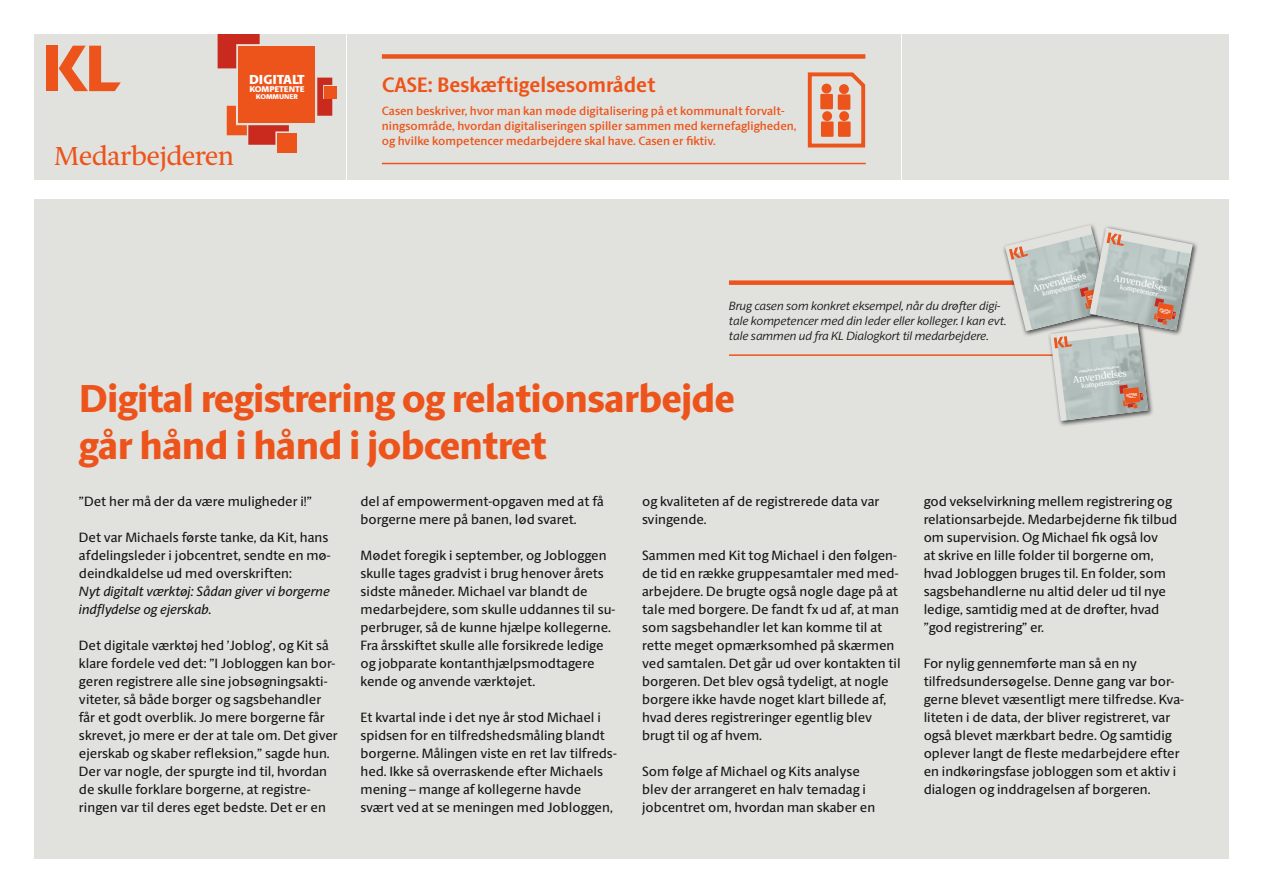
<style>
.page{position:relative;width:1263px;height:893px;background:#fff}
.page>*{position:absolute;margin:0;border:0;box-sizing:border-box;transform-origin:0 0}
.t1{font:800 39px/47px "ID Sans";letter-spacing:-.02em;color:#ed541b}
.t2{font:26.1px "ID Serif";letter-spacing:-.02em;color:#ed541b}
.t3{font:700 21px "ID Sans";color:#ed541b}
.t4{font:13.5px/18px "ID Sans";color:#131413}
.t5{font:italic 13.5px/18px "ID Sans";color:#131413}
.t6{font:800 13.2px "ID Sans";color:#fff}
.t7{font:600 12px/15px "ID Sans";color:#ed541b}
.t8{font:italic 300 12px/15px "ID Sans";color:#131413}
.t9{font:9.6px "ID Serif";color:#fff}
.t10{font:800 8.4px "ID Sans";color:#fff}
.t11{font:800 7.05px "ID Sans";color:#fff}
.t12{font:6.45px "ID Serif";color:#fff}
.t13{font:700 3px "ID Serif";color:#fff}
.t14{font:800 2.55px "ID Sans";color:#fff}
.t15{font:800 1.65px "ID Sans";color:#fff}
</style>
<div class="page">
<div style="left:34px;top:34px;width:311px;height:145px;background:#e1e2de"></div>
<div style="left:46px;top:46px;width:12px;height:45px;background:#ed541b"></div>
<svg style="left:59px;top:46px;width:62px;height:45px"></svg>
<svg style="left:218px;top:34px;width:42px;height:34px"></svg>
<svg style="left:227px;top:106px;width:62px;height:39px"></svg>
<div style="left:277px;top:133px;width:20px;height:20px;background:#ed541b"></div>
<svg style="left:317px;top:78px;width:15px;height:38px"></svg>
<div style="left:238px;top:46px;width:77px;height:77px;background:#ed541b"></div>
<div style="left:324px;top:86px;width:12px;height:12px;background:#ed541b"></div>
<div style="left:903px;top:34px;width:326px;height:145px;background:#e1e2de"></div>
<div style="left:347px;top:34px;width:554px;height:145px;background:#e1e2de"></div>
<hr style="left:382px;top:163px;width:484px;height:1px;background:#ed541b">
<div style="left:382px;top:54px;width:483px;height:5px;background:#ed541b"></div>
<div style="left:34px;top:200px;width:1195px;height:659px;background:#e1e2de"></div>
<svg style="left:807px;top:72px;width:59px;height:76px"></svg>
<div style="left:838px;top:121px;width:13px;height:16px;background:#ed541b"></div>
<div style="left:839px;top:111px;width:10px;height:10px;background:#ed541b;border-radius:50%"></div>
<div style="left:820px;top:94px;width:13px;height:15px;background:#ed541b"></div>
<div style="left:821px;top:84px;width:10px;height:10px;background:#ed541b;border-radius:50%"></div>
<div style="left:838px;top:94px;width:12px;height:16px;background:#ed541b"></div>
<div style="left:839px;top:84px;width:10px;height:10px;background:#ed541b;border-radius:50%"></div>
<div style="left:821px;top:121px;width:13px;height:16px;background:#ed541b"></div>
<div style="left:822px;top:111px;width:10px;height:10px;background:#ed541b;border-radius:50%"></div>
<hr style="left:729px;top:354px;width:348px;height:2px;background:#ed541b">
<div style="left:729px;top:280px;width:350px;height:5px;background:#ed541b"></div>
<div style="left:1002px;top:222px;width:115px;height:115px;background:#e1e2de"></div>
<div style="left:1047px;top:321px;width:107px;height:106px;background:#131413;opacity:.75"></div>
<div style="left:1087px;top:225px;width:111px;height:111px;background:#131413;opacity:.75"></div>
<svg style="left:1005px;top:225px;width:188px;height:196px"></svg>
<p class="t6" style="left:249px;top:72px;width:57px">DIGITALT</p>
<p class="t10" style="left:249px;top:84px;width:57px">KOMPETENTE</p>
<p class="t11" style="left:256px;top:93px;width:44px">KOMMUNER</p>
<p class="t2" style="left:54px;top:140px;width:181px">Medarbejderen</p>
<p class="t3" style="left:382px;top:72px;width:275px">CASE: Beskæftigelsesområdet</p>
<p class="t7" style="left:382px;top:104px;width:416px">Casen beskriver, hvor man kan møde digitalisering på et kommunalt forvalt&shy;ningsområde, hvordan digitaliseringen spiller sammen med kernefagligheden, og hvilke kompetencer medarbejdere skal have. Casen er fiktiv.</p>
<p class="t8" style="left:729px;top:299px;width:279px">Brug casen som konkret eksempel, når du drøfter digi&shy;tale kompetencer med din leder eller kolleger. I kan evt. tale sammen ud fra KL Dialogkort til medarbejdere.</p>
<p class="t13" style="left:1037px;top:278px;width:43px;rotate:-14deg">Dialogkort til medarbejderen</p>
<p class="t9" style="left:1031px;top:283px;width:56px;rotate:-14deg">Anvendelses</p>
<p class="t12" style="left:1041px;top:290px;width:41px;rotate:-14deg">kompetencer</p>
<p class="t14" style="left:1088px;top:296px;width:12px;rotate:-14deg">DIGITALT</p>
<p class="t13" style="left:1122px;top:270px;width:43px;rotate:11deg">Dialogkort til medarbejderen</p>
<p class="t14" style="left:1160px;top:308px;width:12px;rotate:11deg">DIGITALT</p>
<p class="t15" style="left:1160px;top:310px;width:12px;rotate:11deg">KOMPETENTE</p>
<p class="t9" style="left:1115px;top:272px;width:56px;rotate:11deg">Anvendelses</p>
<p class="t12" style="left:1120px;top:283px;width:41px;rotate:11deg">kompetencer</p>
<p class="t1" style="left:79px;top:375px;width:658px">Digital registrering og relationsarbejde går hånd i hånd i jobcentret</p>
<p class="t4" style="left:79px;top:493px;width:234px">”Det her må der da være muligheder i!”</p>
<p class="t4" style="left:79px;top:529px;width:253px">Det var Michaels første tanke, da Kit, hans afdelingsleder i jobcentret, sendte en mø&shy;deindkaldelse ud med overskriften:</p>
<p class="t5" style="left:79px;top:583px;width:252px">Nyt digitalt værktøj: Sådan giver vi borgerne indflydelse og ejerskab.</p>
<p class="t4" style="left:79px;top:637px;width:260px">Det digitale værktøj hed ’Joblog’, og Kit så klare fordele ved det: ”I Jobloggen kan bor&shy;geren registrere alle sine jobsøgningsakti&shy;viteter, så både borger og sagsbehandler får et godt overblik. Jo mere borgerne får skrevet, jo mere er der at tale om. Det giver ejerskab og skaber refleksion,” sagde hun.<br>Der var nogle, der spurgte ind til, hvordan de skulle forklare borgerne, at registre&shy;ringen var til deres eget bedste. Det er en</p>
<p class="t4" style="left:361px;top:493px;width:245px">del af empowerment-opgaven med at få borgerne mere på banen, lød svaret.</p>
<p class="t4" style="left:361px;top:547px;width:256px">Mødet foregik i september, og Jobloggen skulle tages gradvist i brug henover årets sidste måneder. Michael var blandt de medarbejdere, som skulle uddannes til su&shy;perbruger, så de kunne hjælpe kollegerne.<br>Fra årsskiftet skulle alle forsikrede ledige og jobparate kontanthjælpsmodtagere kende og anvende værktøjet.</p>
<p class="t4" style="left:361px;top:709px;width:258px">Et kvartal inde i det nye år stod Michael i spidsen for en tilfredshedsmåling blandt borgerne. Målingen viste en ret lav tilfreds&shy;hed. Ikke så overraskende efter Michaels mening – mange af kollegerne havde svært ved at se meningen med Jobloggen,</p>
<p class="t4" style="left:642px;top:493px;width:239px">og kvaliteten af de registrerede data var svingende.</p>
<p class="t4" style="left:642px;top:547px;width:260px">Sammen med Kit tog Michael i den følgen&shy;de tid en række gruppesamtaler med med&shy;arbejdere. De brugte også nogle dage på at tale med borgere. De fandt fx ud af, at man som sagsbehandler let kan komme til at rette meget opmærksomhed på skærmen ved samtalen. Det går ud over kontakten til borgeren. Det blev også tydeligt, at nogle borgere ikke havde noget klart billede af, hvad deres registreringer egentlig blev brugt til og af hvem.</p>
<p class="t4" style="left:642px;top:763px;width:235px">Som følge af Michael og Kits analyse blev der arrangeret en halv temadag i jobcentret om, hvordan man skaber en</p>
<p class="t13" style="left:1078px;top:370px;width:43px;rotate:-7deg">Dialogkort til medarbejderen</p>
<p class="t9" style="left:1072px;top:374px;width:56px;rotate:-7deg">Anvendelses</p>
<p class="t12" style="left:1081px;top:382px;width:41px;rotate:-7deg">kompetencer</p>
<p class="t14" style="left:1126px;top:393px;width:12px;rotate:-7deg">DIGITALT</p>
<p class="t15" style="left:1126px;top:396px;width:12px;rotate:-7deg">KOMPETENTE</p>
<p class="t4" style="left:924px;top:493px;width:255px">god vekselvirkning mellem registrering og relationsarbejde. Medarbejderne fik tilbud om supervision. Og Michael fik også lov<br>at skrive en lille folder til borgerne om, hvad Jobloggen bruges til. En folder, som sagsbehandlerne nu altid deler ud til nye ledige, samtidig med at de drøfter, hvad ”god registrering” er.</p>
<p class="t4" style="left:924px;top:655px;width:262px">For nylig gennemførte man så en ny tilfredsundersøgelse. Denne gang var bor&shy;gerne blevet væsentligt mere tilfredse. Kva&shy;liteten i de data, der bliver registreret, var også blevet mærkbart bedre. Og samtidig oplever langt de fleste medarbejdere efter en indkøringsfase jobloggen som et aktiv i dialogen og inddragelsen af borgeren.</p>
</div>
